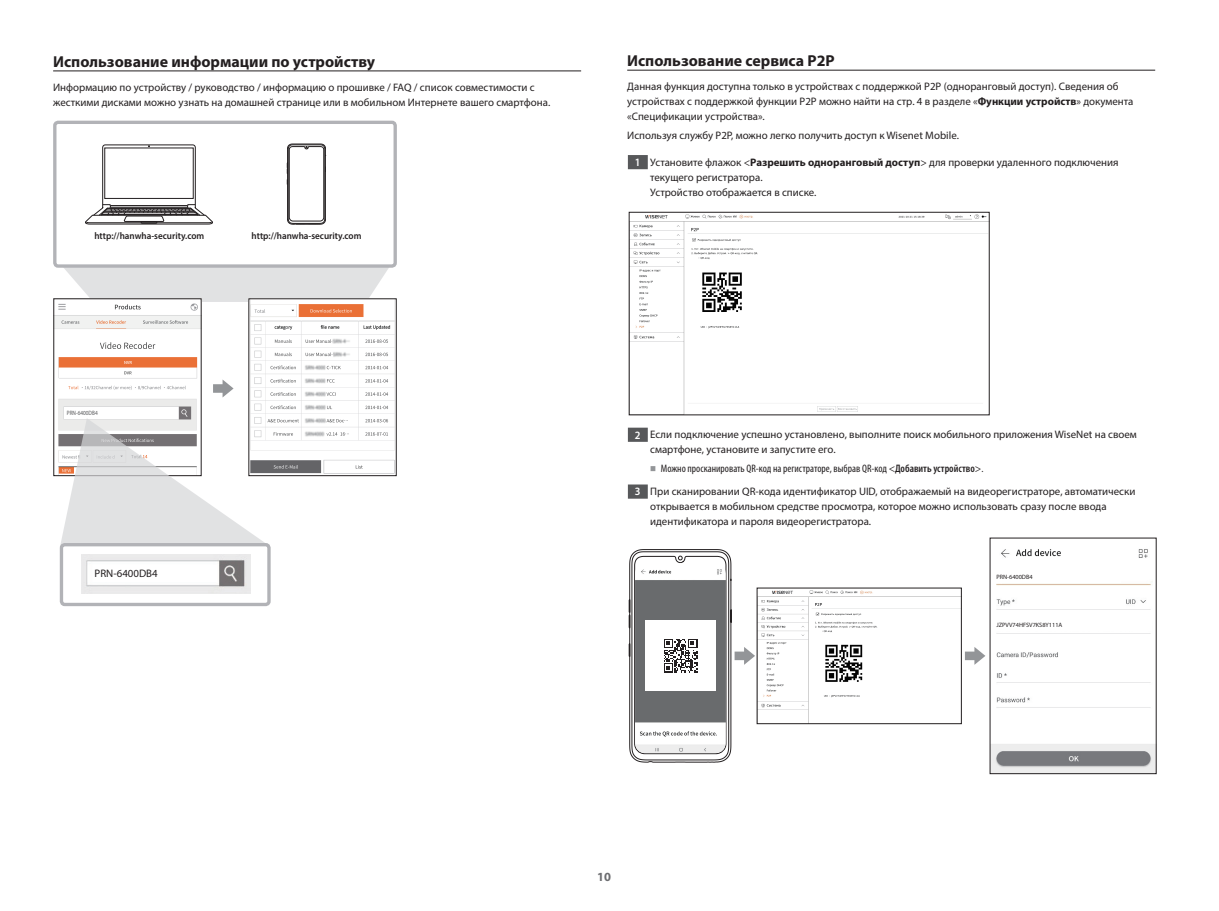
<style>
.page{position:relative;width:1219px;height:911px;background:#fff}
.page>*{position:absolute;margin:0;border:0;box-sizing:border-box;transform-origin:0 0}
.t1{font:700 15.88px "Myriad Pro";color:#231f20}
.t2{font:700 12.5px "Myriad Pro";color:#6c6d70}
.t3{font:10.88px/15px "Myriad Pro";color:#231f20}
.t4{font:600 9.62px "Myriad Pro";color:#231f20;scale:.95 1}
.t5{font:6.25px "Myriad Pro";color:#231f20}
.t6{font:6.25px "Myriad Pro";color:#57585a;scale:.85 1}
.s1{font-weight:700}
.s2{font-weight:600;font-size:11.25px;color:#fff}
.s3{font-family:"Noto Sans CJ Kkr";font-size:6.25px;color:#939598}
.s4{font-stretch:condensed}
.s5{font-weight:600;font-stretch:condensed}
</style>
<div class="page">
<hr style="left:53px;top:71px;width:528px;height:1px;background:#231f20">
<svg style="left:64px;top:268px;width:325px;height:34px;background:#e0e1e2"></svg>
<div style="left:53px;top:121px;width:344px;height:147px;border:3px solid #b2b3b7;border-radius:3px"></div>
<svg style="left:85px;top:145px;width:128px;height:79px"></svg>
<div style="left:105px;top:148px;width:88px;height:51px;border:1px solid #231f20"></div>
<svg style="left:287px;top:144px;width:40px;height:80px"></svg>
<img style="left:251px;top:300px;width:143px;height:174px">
<img style="left:56px;top:300px;width:143px;height:174px">
<div style="left:54px;top:298px;width:147px;height:178px;border:1px solid #231f20"></div>
<div style="left:67px;top:410px;width:46px;height:7px;background:#fff"></div>
<svg style="left:60px;top:418px;width:208px;height:127px"></svg>
<div style="left:60px;top:543px;width:211px;height:63px;border:3px solid #b2b3b7;border-radius:3px"></div>
<img style="left:81px;top:554px;width:169px;height:40px">
<svg style="left:213px;top:379px;width:21px;height:18px"></svg>
<hr style="left:627px;top:70px;width:528px;height:1px;background:#231f20">
<div style="left:628px;top:155px;width:20px;height:14px;background:#57585a"></div>
<img style="left:631px;top:214px;width:356px;height:199px">
<div style="left:629px;top:212px;width:360px;height:203px;border:1px solid #231f20"></div>
<div style="left:628px;top:427px;width:20px;height:15px;background:#57585a"></div>
<div style="left:628px;top:484px;width:20px;height:14px;background:#57585a"></div>
<img style="left:759px;top:590px;width:200px;height:132px">
<div style="left:757px;top:588px;width:204px;height:136px;border:1px solid #231f20"></div>
<svg style="left:965px;top:647px;width:20px;height:18px"></svg>
<svg style="left:629px;top:549px;width:126px;height:213px"></svg>
<img style="left:992px;top:549px;width:162px;height:222px">
<div style="left:996px;top:569px;width:124px;height:13px;background:#fff"></div>
<div style="left:996px;top:617px;width:156px;height:14px;background:#fff"></div>
<h1 class="t1" style="left:53px;top:51px;width:323px">Использование информации по устройству</h1>
<p class="t3" style="left:53px;top:80px;width:499px">Информацию по устройству / руководство / информацию о прошивке / FAQ / список совместимости с жесткими дисками можно узнать на домашней странице или в мобильном Интернете вашего смартфона.</p>
<p class="t4" style="left:94px;top:229px;width:117px">http://hanwha-security.com</p>
<p class="t4" style="left:252px;top:230px;width:117px">http://hanwha-security.com</p>
<p class="t6" style="left:67px;top:409px;width:38px">PRN-6400DB4</p>
<p class="t3" style="left:95px;top:565px;width:65px">PRN-6400DB4</p>
<h1 class="t1" style="left:627px;top:51px;width:209px">Использование сервиса P2P</h1>
<p class="t3" style="left:627px;top:79px;width:508px">Данная функция доступна только в устройствах с поддержкой P2P (одноранговый доступ). Сведения об устройствах с поддержкой функции P2P можно найти на стр. 4 в разделе «<span class="s1">Функции устройств</span>» документа «Спецификации устройства».</p>
<p class="t3" style="left:627px;top:128px;width:333px">Используя службу P2P, можно легко получить доступ к Wisenet Mobile.</p>
<p class="t3" style="left:650px;top:154px;width:470px;text-indent:-15px"><span class="s2">1</span> Установите флажок &lt;<span class="s1">Разрешить одноранговый доступ</span>&gt; для проверки удаленного подключения текущего регистратора.<br>Устройство отображается в списке.</p>
<p class="t3" style="left:650px;top:427px;width:488px;text-indent:-15px"><span class="s2">2</span> Если подключение успешно установлено, выполните поиск мобильного приложения WiseNet на своем смартфоне, установите и запустите его.</p>
<p class="t3" style="left:635px;top:456px;width:502px;line-height:23.2px;text-indent:15px"><span class="s3">■</span> <span class="s4">Можно просканировать QR-код на регистраторе, выбрав QR-код &lt;</span><span class="s5">Добавить устройство</span><span class="s4">&gt;.<br></span><span class="s2">3</span> При сканировании QR-кода идентификатор UID, отображаемый на видеорегистраторе, автоматически</p>
<p class="t3" style="left:650px;top:499px;width:458px">открывается в мобильном средстве просмотра, которое можно использовать сразу после ввода идентификатора и пароля видеорегистратора.</p>
<p class="t5" style="left:996px;top:572px;width:38px">PRN-6400DB4</p>
<p class="t5" style="left:996px;top:621px;width:67px">JZPVV74HFSV7KS8Y111A</p>
<p class="t2" style="left:597px;top:869px;width:15px">10</p>
</div>
